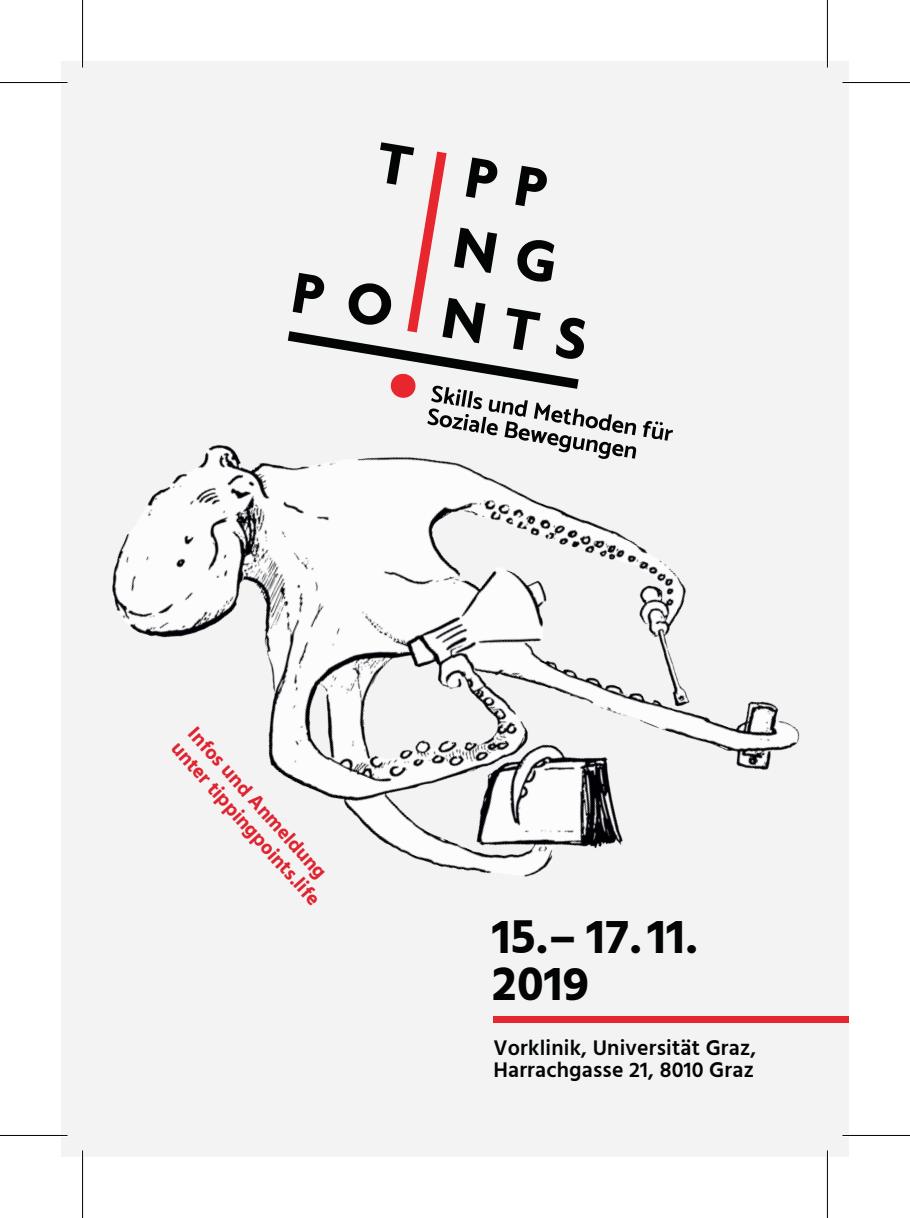
<style>
.page{position:relative;width:910px;height:1218px;background:#fff}
.page>*{position:absolute;margin:0;border:0;box-sizing:border-box;transform-origin:0 0}
.t1{font:700 48.75px/46.5px "Hind";letter-spacing:.01em;color:#030505}
.t2{font:600 21.75px/21.8px "Hind Siliguri";letter-spacing:.01em;color:#030505}
.t3{font:700 20px/22.5px "Hind";color:#df2430}
</style>
<div class="page">
<div style="left:61px;top:61px;width:787px;height:1095px;background:#f3f3f4"></div>
<div style="left:493px;top:1016px;width:355px;height:6px;background:#e7272d"></div>
<svg style="left:293px;top:142px;width:262px;height:168px"></svg>
<img style="left:112px;top:310px;width:688px;height:567px">
<hr style="left:0;top:81px;width:68px;height:3px;background:#fff">
<hr style="left:842px;top:81px;width:67px;height:3px;background:#fff">
<hr style="left:0;top:1133px;width:68px;height:3px;background:#fff">
<hr style="left:842px;top:1133px;width:67px;height:3px;background:#fff">
<hr style="left:81px;top:0;width:3px;height:68px;background:#fff">
<hr style="left:81px;top:1150px;width:3px;height:67px;background:#fff">
<hr style="left:825px;top:0;width:3px;height:68px;background:#fff">
<hr style="left:825px;top:1150px;width:3px;height:67px;background:#fff">
<hr style="left:0;top:82px;width:68px;height:1px;background:#000">
<hr style="left:842px;top:82px;width:67px;height:1px;background:#000">
<hr style="left:0;top:1134px;width:68px;height:1px;background:#000">
<hr style="left:842px;top:1134px;width:67px;height:1px;background:#000">
<hr style="left:82px;top:0;width:1px;height:68px;background:#000">
<hr style="left:82px;top:1150px;width:1px;height:67px;background:#000">
<hr style="left:826px;top:0;width:1px;height:68px;background:#000">
<hr style="left:826px;top:1150px;width:1px;height:67px;background:#000">
<p class="t3" style="left:200px;top:722px;width:213px;rotate:48deg">Infos und Anmeldung unter tippingpoints.life</p>
<h1 class="t1" style="left:492px;top:913px;width:207px">15.– 17. 11.<br>2019</h1>
<p class="t2" style="left:493px;top:1038px;width:264px">Vorklinik, Universität Graz,<br>Harrachgasse 21, 8010 Graz</p>
</div>
